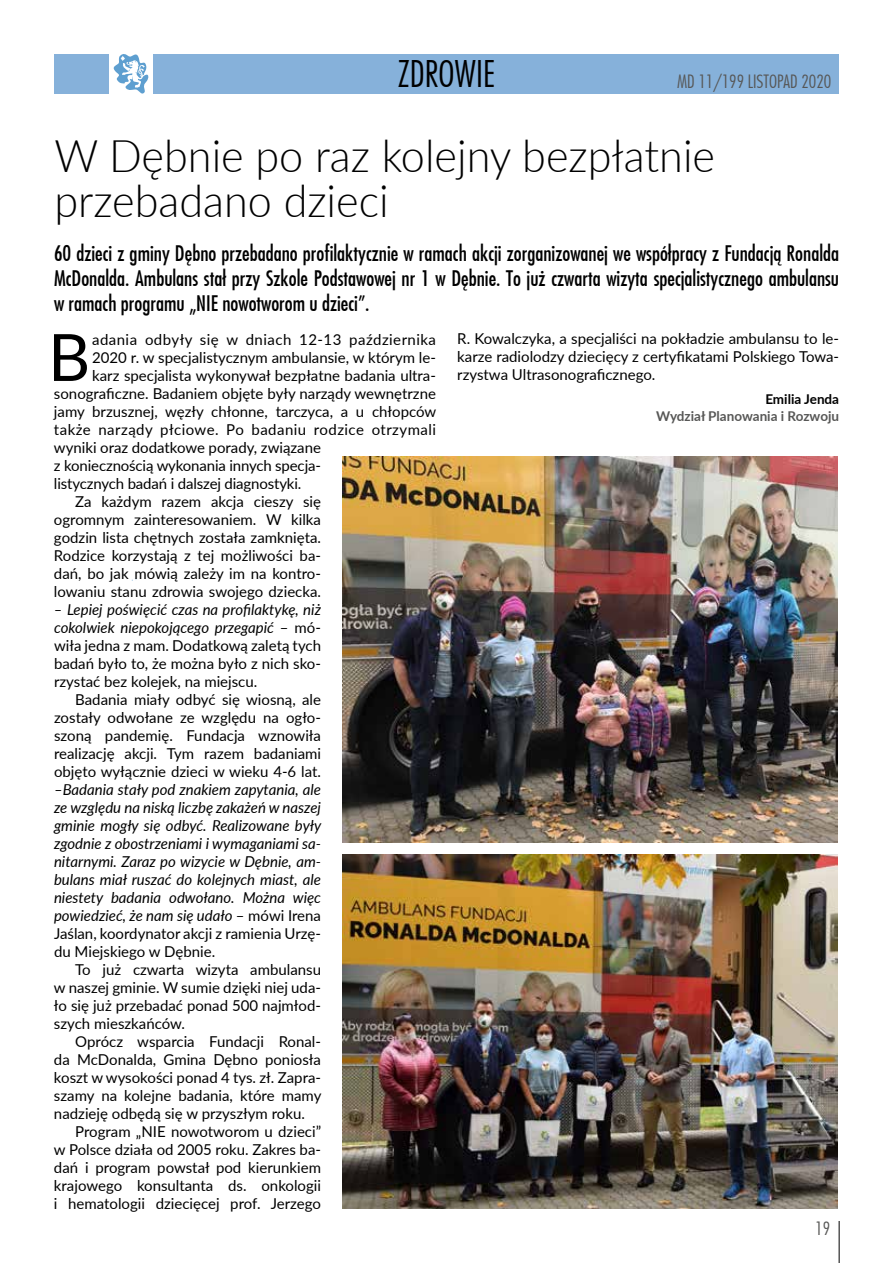
<style>
.page{position:relative;width:893px;height:1263px;background:#fff}
.page>*{position:absolute;margin:0;border:0;box-sizing:border-box;transform-origin:0 0}
.t1{font:65.25px "Lato";color:#000}
.t2{font:300 45px/45px "Lato";color:#000;scale:.96 1}
.t3{font:300 36px "Fujiyama";color:#000}
.t4{font:21px/25.2px "Fujiyama";color:#000;text-align:justify}
.t5{font:300 18px "Fujiyama";color:#575756}
.t6{font:15px/18px "Lato";color:#000;text-align:justify}
.t7{font:italic 15px/18px "Lato";color:#000;text-align:justify}
.t8{font:15px "Lato";letter-spacing:.03em;color:#000}
.t9{font:700 13.5px "Lato";color:#575756}
.t10{font:700 13.5px "Lato";color:#000}
.s1{font-style:italic}
.s2{font-style:normal}
</style>
<div class="page">
<div style="left:153px;top:54px;width:686px;height:40px;background:#86b1da"></div>
<div style="left:54px;top:54px;width:55px;height:40px;background:#86b1da"></div>
<svg style="left:113px;top:54px;width:35px;height:40px"></svg>
<hr style="left:839px;top:1221px;width:1px;height:42px;background:#000">
<img style="left:342px;top:855px;width:496px;height:354px">
<img style="left:342px;top:456px;width:496px;height:387px">
<h3 class="t3" style="left:398px;top:51px;width:95px">ZDROWIE</h3>
<p class="t5" style="left:677px;top:70px;width:156px">MD 11/199 LISTOPAD 2020</p>
<h2 class="t2" style="left:54px;top:132px;width:690px">W Dębnie po raz kolejny bezpłatnie przebadano dzieci</h2>
<p class="t4" style="left:54px;top:240px;width:787px">60 dzieci z gminy Dębno przebadano profilaktycznie w ramach akcji zorganizowanej we współpracy z Fundacją Ronalda McDonalda. Ambulans stał przy Szkole Podstawowej nr 1 w Dębnie. To już czwarta wizyta specjalistycznego ambulansu w ramach programu „NIE nowotworom u dzieci”.</p>
<h1 class="t1" style="left:48px;top:310px;width:44px">B</h1>
<p class="t8" style="left:92px;top:329px;width:345px">adania odbyły się w dniach 12-13 października</p>
<p class="t6" style="left:457px;top:329px;width:383px">R. Kowalczyka, a specjaliści na pokładzie ambulansu to le&shy;karze radiolodzy dziecięcy z certyfikatami Polskiego Towa&shy;rzystwa Ultrasonograficznego.</p>
<p class="t10" style="left:765px;top:390px;width:75px">Emilia Jenda</p>
<p class="t9" style="left:656px;top:406px;width:185px">Wydział Planowania i Rozwoju</p>
<p class="t6" style="left:92px;top:348px;width:345px">2020 r. w specjalistycznym ambulansie, w którym le-</p>
<p class="t6" style="left:92px;top:366px;width:345px">karz specjalista wykonywał bezpłatne badania ultra-</p>
<p class="t6" style="left:54px;top:384px;width:383px">sonograficzne. Badaniem objęte były narządy wewnętrzne</p>
<p class="t6" style="left:54px;top:402px;width:384px">jamy brzusznej, węzły chłonne, tarczyca, a u chłopców</p>
<p class="t8" style="left:54px;top:419px;width:383px">także narządy płciowe. Po badaniu rodzice otrzymali</p>
<p class="t6" style="left:54px;top:438px;width:269px">wyniki oraz dodatkowe porady, związane</p>
<p class="t6" style="left:54px;top:456px;width:268px">z koniecznością wykonania innych specja-</p>
<p class="t6" style="left:54px;top:474px;width:249px">listycznych badań i dalszej diagnostyki.</p>
<p class="t6" style="left:75px;top:492px;width:247px">Za każdym razem akcja cieszy się</p>
<p class="t6" style="left:54px;top:510px;width:269px">ogromnym zainteresowaniem. W kilka</p>
<p class="t6" style="left:54px;top:528px;width:269px">godzin lista chętnych została zamknięta.</p>
<p class="t6" style="left:54px;top:546px;width:269px">Rodzice korzystają z tej możliwości ba-</p>
<p class="t6" style="left:54px;top:564px;width:269px">dań, bo jak mówią zależy im na kontro-</p>
<p class="t6" style="left:54px;top:582px;width:269px">lowaniu stanu zdrowia swojego dziecka.</p>
<p class="t6" style="left:54px;top:600px;width:269px"><span class="s1">– Lepiej poświęcić czas na profilaktykę, niż cokolwiek niepokojącego przegapić</span> – mó&shy;wiła jedna z mam. Dodatkową zaletą tych badań było to, że można było z nich sko&shy;rzystać bez kolejek, na miejscu.</p>
<p class="t6" style="left:54px;top:690px;width:269px;text-indent:21px">Badania miały odbyć się wiosną, ale zostały odwołane ze względu na ogło&shy;szoną pandemię. Fundacja wznowiła realizację akcji. Tym razem badaniami objęto wyłącznie dzieci w wieku 4-6 lat.</p>
<p class="t7" style="left:54px;top:780px;width:269px">–Badania stały pod znakiem zapytania, ale ze względu na niską liczbę zakażeń w naszej gminie mogły się odbyć. Realizowane były zgodnie z obostrzeniami i wymaganiami sa&shy;nitarnymi. Zaraz po wizycie w Dębnie, am&shy;bulans miał ruszać do kolejnych miast, ale niestety badania odwołano. Można więc powiedzieć, że nam się udało <span class="s2">– mówi Irena Jaślan, koordynator akcji z ramienia Urzę&shy;du Miejskiego w Dębnie.</span></p>
<p class="t6" style="left:54px;top:960px;width:269px;text-indent:21px">To już czwarta wizyta ambulansu w naszej gminie. W sumie dzięki niej uda&shy;ło się już przebadać ponad 500 najmłod&shy;szych mieszkańców.</p>
<p class="t6" style="left:54px;top:1032px;width:269px;text-indent:21px">Oprócz wsparcia Fundacji Ronal&shy;da McDonalda, Gmina Dębno poniosła koszt w wysokości ponad 4 tys. zł. Zapra&shy;szamy na kolejne badania, które mamy nadzieję odbędą się w przyszłym roku.</p>
<p class="t6" style="left:54px;top:1122px;width:269px;text-indent:21px">Program „NIE nowotworom u dzieci” w Polsce działa od 2005 roku. Zakres ba&shy;dań i program powstał pod kierunkiem krajowego konsultanta ds. onkologii i hematologii dziecięcej prof. Jerzego</p>
<p class="t5" style="left:815px;top:1217px;width:16px">19</p>
</div>
